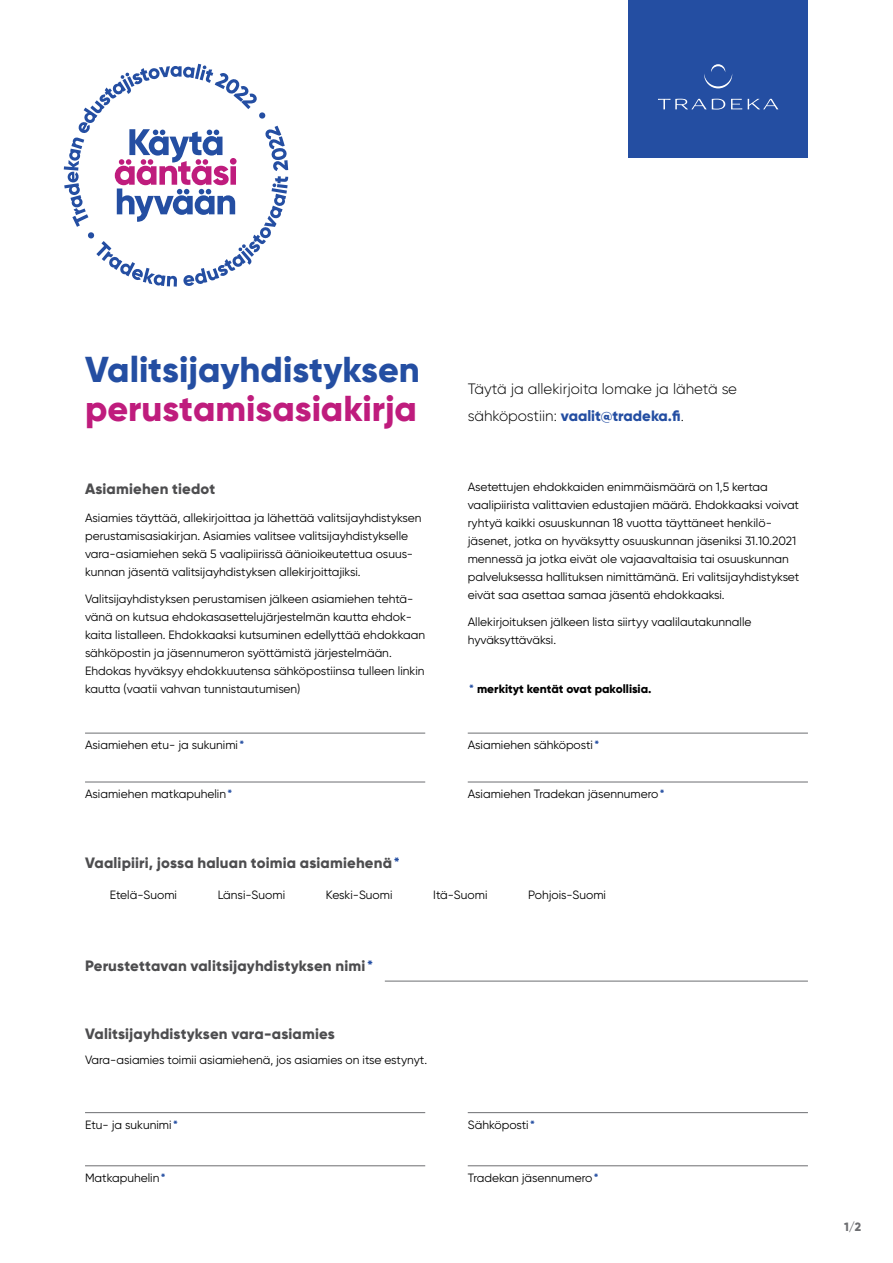
<style>
.page{position:relative;width:893px;height:1263px;background:#fff}
.page>*{position:absolute;margin:0;border:0;box-sizing:border-box;transform-origin:0 0}
.leipis{font:800 36px/39px "Gilroy";color:#244ea2}
.Pikkuotsikko_taulukk{font:800 15px "Gilroy";letter-spacing:.01em;color:#4d4d4f}
.leipis-2{font:300 15px/27px "Gilroy";color:#000}
.Minileipis{font:12px/18px "Gilroy";color:#000}
.Minileipis-2{font:800 12px "Gilroy";color:#000}
.Pikkuotsikko_taulukk-2{font:800 12px "Gilroy";color:#6d6e71}
.s1{color:#bf1c7d}
.s2{font-weight:800;color:#244ea2}
.s3{color:#244ea2}
</style>
<div class="page">
<svg style="left:64px;top:64px;width:224px;height:223px"></svg>
<div style="left:628px;top:0;width:180px;height:158px;background:#244ea2"></div>
<svg style="left:704px;top:64px;width:28px;height:24px"></svg>
<svg style="left:658px;top:99px;width:67px;height:11px"></svg>
<svg style="left:731px;top:99px;width:11px;height:10px"></svg>
<svg style="left:748px;top:99px;width:30px;height:10px"></svg>
<hr style="left:85px;top:733px;width:340px;height:1px;background:#6d6e71">
<hr style="left:85px;top:782px;width:340px;height:1px;background:#6d6e71">
<hr style="left:468px;top:733px;width:340px;height:1px;background:#6d6e71">
<hr style="left:468px;top:782px;width:340px;height:1px;background:#6d6e71">
<hr style="left:385px;top:981px;width:423px;height:1px;background:#6d6e71">
<hr style="left:85px;top:1112px;width:340px;height:1px;background:#6d6e71">
<hr style="left:85px;top:1165px;width:340px;height:1px;background:#6d6e71">
<hr style="left:468px;top:1112px;width:340px;height:1px;background:#6d6e71">
<hr style="left:468px;top:1165px;width:340px;height:1px;background:#6d6e71">
<p class="leipis" style="left:85px;top:349px;width:336px">Valitsijayhdistyksen <span class="s1">perustamisasiakirja</span></p>
<p class="Pikkuotsikko_taulukk" style="left:85px;top:479px;width:132px">Asiamiehen tiedot</p>
<p class="Minileipis" style="left:85px;top:509px;width:338px">Asiamies täyttää, allekirjoittaa ja lähettää valitsijayhdistyksen perustamisasiakirjan. Asiamies valitsee valitsijayhdistykselle vara-asiamiehen sekä 5 vaalipiirissä äänioikeutettua osuus&shy;kunnan jäsentä valitsijayhdistyksen allekirjoittajiksi.</p>
<p class="Minileipis" style="left:85px;top:590px;width:342px">Valitsijayhdistyksen perustamisen jälkeen asiamiehen tehtä&shy;vänä on kutsua ehdokasasettelujärjestelmän kautta ehdok&shy;kaita listalleen. Ehdokkaaksi kutsuminen edellyttää ehdokkaan sähköpostin ja jäsennumeron syöttämistä järjestelmään.<br>Ehdokas hyväksyy ehdokkuutensa sähköpostiinsa tulleen linkin kautta (vaatii vahvan tunnistautumisen)</p>
<p class="Minileipis" style="left:85px;top:736px;width:161px">Asiamiehen etu- ja sukunimi <span class="s2">*</span></p>
<p class="Minileipis" style="left:85px;top:785px;width:149px">Asiamiehen matkapuhelin<span class="s2">*</span></p>
<p class="Pikkuotsikko_taulukk" style="left:85px;top:853px;width:316px">Vaalipiiri, jossa haluan toimia asiamiehenä<span class="s3">*</span></p>
<p class="leipis-2" style="left:468px;top:375px;width:271px">Täytä ja allekirjoita lomake ja lähetä se sähköpostiin: <span class="s2">vaalit@tradeka.fi</span>.</p>
<p class="Minileipis" style="left:468px;top:478px;width:333px">Asetettujen ehdokkaiden enimmäismäärä on 1,5 kertaa vaalipiirista valittavien edustajien määrä. Ehdokkaaksi voivat ryhtyä kaikki osuuskunnan 18 vuotta täyttäneet henkilö&shy;jäsenet, jotka on hyväksytty osuuskunnan jäseniksi 31.10.2021 mennessä ja jotka eivät ole vajaavaltaisia tai osuuskunnan palveluksessa hallituksen nimittämänä. Eri valitsijayhdistykset eivät saa asettaa samaa jäsentä ehdokkaaksi.</p>
<p class="Minileipis" style="left:468px;top:612px;width:285px">Allekirjoituksen jälkeen lista siirtyy vaalilautakunnalle hyväksyttäväksi.</p>
<p class="Minileipis-2" style="left:469px;top:681px;width:184px"><span class="s3">*</span> merkityt kentät ovat pakollisia.</p>
<p class="Minileipis" style="left:468px;top:736px;width:133px">Asiamiehen sähköposti <span class="s2">*</span></p>
<p class="Minileipis" style="left:468px;top:785px;width:198px">Asiamiehen Tradekan jäsennumero<span class="s2">*</span></p>
<p class="Minileipis" style="left:110px;top:885px;width:69px">Etelä-Suomi</p>
<p class="Minileipis" style="left:218px;top:885px;width:69px">Länsi-Suomi</p>
<p class="Minileipis" style="left:326px;top:885px;width:68px">Keski-Suomi</p>
<p class="Minileipis" style="left:433px;top:885px;width:56px">Itä-Suomi</p>
<p class="Minileipis" style="left:528px;top:885px;width:79px">Pohjois-Suomi</p>
<p class="Pikkuotsikko_taulukk" style="left:85px;top:956px;width:290px">Perustettavan valitsijayhdistyksen nimi <span class="s3">*</span></p>
<p class="Pikkuotsikko_taulukk" style="left:85px;top:1024px;width:251px">Valitsijayhdistyksen vara-asiamies</p>
<p class="Minileipis" style="left:85px;top:1051px;width:344px">Vara-asiamies toimii asiamiehenä, jos asiamies on itse estynyt.</p>
<p class="Minileipis" style="left:85px;top:1115px;width:94px">Etu- ja sukunimi <span class="s2">*</span></p>
<p class="Minileipis" style="left:85px;top:1169px;width:82px">Matkapuhelin<span class="s2">*</span></p>
<p class="Minileipis" style="left:468px;top:1115px;width:69px">Sähköposti <span class="s2">*</span></p>
<p class="Minileipis" style="left:468px;top:1169px;width:132px">Tradekan jäsennumero<span class="s2">*</span></p>
<p class="Pikkuotsikko_taulukk-2" style="left:844px;top:1219px;width:18px">1/2</p>
</div>
